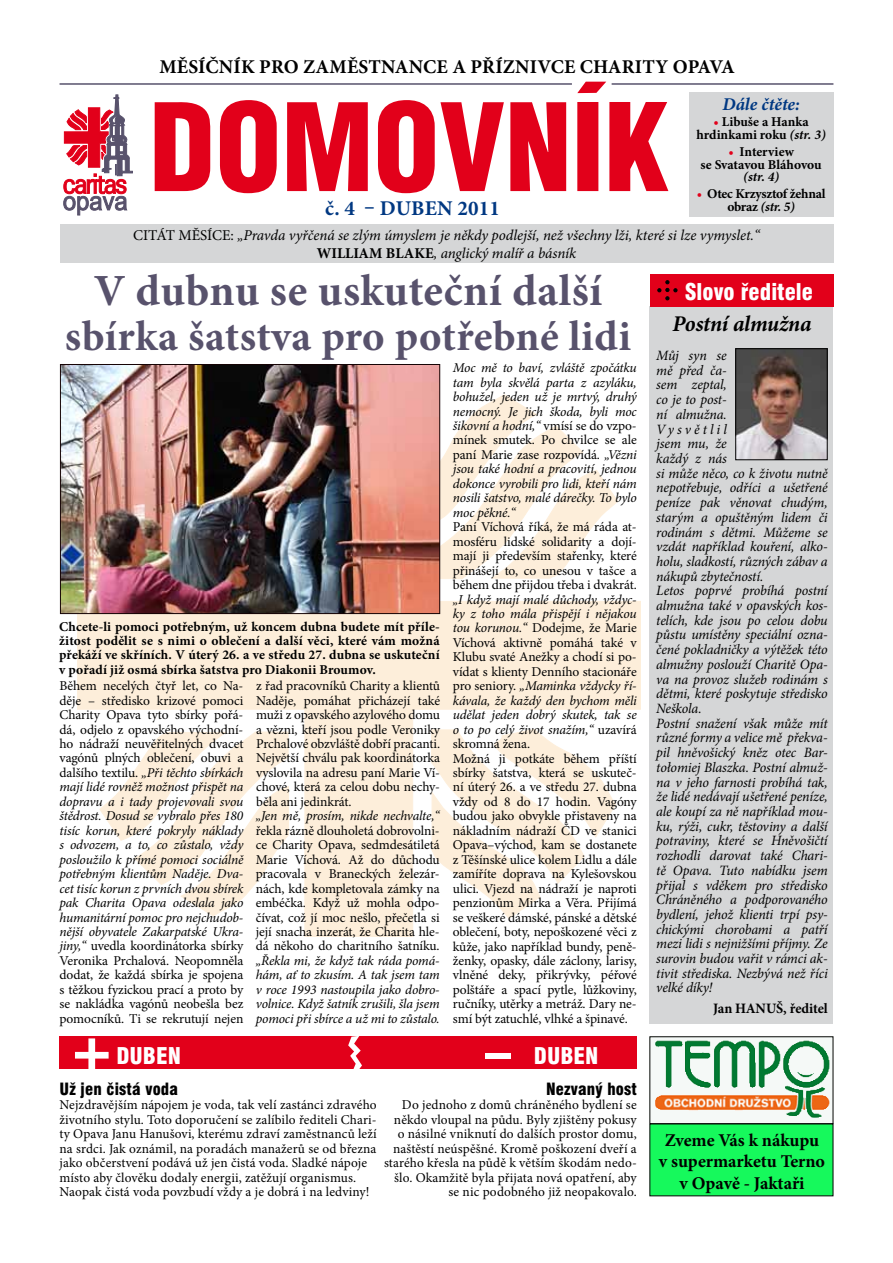
<style>
.page{position:relative;width:893px;height:1263px;background:#fff}
.page>*{position:absolute;margin:0;border:0;box-sizing:border-box;transform-origin:0 0}
.t1{font:700 72px "Friz Qua Itc TEE";color:#fff}
.t2{font:700 44.55px "Minion Pro";letter-spacing:.005em;color:#58526c}
.t3{font:700 42.75px "Minion Pro";letter-spacing:.01em;color:#58526c}
.t4{font:900 condensed 22.5px "Swiss 721 BTCE";color:#fff}
.t5{font:italic 700 22.5px "Minion Pro";letter-spacing:-.01em;color:#000}
.t6{font:700 21px "Minion Pro";letter-spacing:.01em;color:#003882}
.t7{font:700 19.5px "Minion Pro";letter-spacing:.01em;color:#000}
.t8{font:700 18px/21.6px "Minion Pro";letter-spacing:-.005em;color:#000;text-align:center}
.t9{font:italic 700 18px "Minion Pro";letter-spacing:.005em;color:#003882}
.t10{font:900 condensed 16.5px "Swiss 721 BTCE";letter-spacing:.01em;color:#000}
.t11{font:italic 15px/18px "Minion Pro";letter-spacing:-.005em;color:#000;text-align:center}
.t12{font:700 14.4px "Minion Pro";letter-spacing:-.005em;color:#000}
.t13{font:italic 14.25px/14.7px "Minion Pro";letter-spacing:-.01em;color:#000}
.t14{font:13.5px/14.4px "Minion Pro";color:#000;text-align:justify}
.t15{font:italic 13.5px/14.4px "Minion Pro";letter-spacing:-.015em;color:#000;text-align:justify}
.t16{font:700 13.5px/14.4px "Minion Pro";letter-spacing:.005em;color:#000;text-align:center}
.t17{font:italic 700 13.5px "Minion Pro";color:#000}
.s1{color:#e2001a}
.s2{font-style:italic}
.s3{font-style:normal}
.s4{font-weight:700;font-style:normal}
</style>
<div class="page">
<svg style="left:77px;top:374px;width:563px;height:563px"></svg>
<svg style="left:63px;top:94px;width:70px;height:121px"></svg>
<div style="left:650px;top:306px;width:183px;height:718px;background:#d5d6d7"></div>
<div style="left:649px;top:274px;width:184px;height:32px;background:#e2001a"></div>
<svg style="left:657px;top:280px;width:20px;height:20px"></svg>
<img style="left:737px;top:350px;width:89px;height:108px">
<div style="left:735px;top:348px;width:93px;height:112px;border:1px solid #000"></div>
<hr style="left:612px;top:83px;width:221px;height:2px;background:#58526c">
<hr style="left:60px;top:83px;width:512px;height:2px;background:#58526c">
<svg style="left:155px;top:82px;width:513px;height:111px;fill:#e2001a"></svg>
<div style="left:60px;top:225px;width:773px;height:38px;background:#d5d6d7"></div>
<div style="left:60px;top:1037px;width:577px;height:32px;background:#e2001a"></div>
<svg style="left:348px;top:1036px;width:14px;height:33px"></svg>
<div style="left:485px;top:1053px;width:25px;height:6px;background:#fff"></div>
<div style="left:689px;top:92px;width:144px;height:125px;background:#d5d6d7"></div>
<img style="left:62px;top:366px;width:376px;height:246px">
<div style="left:60px;top:364px;width:380px;height:250px;border:1px solid #160405"></div>
<div style="left:649px;top:1123px;width:184px;height:73px;background:#16f95c"></div>
<img style="left:655px;top:1040px;width:175px;height:78px">
<div style="left:649px;top:1036px;width:184px;height:88px;border:1px solid #040603"></div>
<h3 class="t7" style="left:159px;top:53px;width:237px">Měsíčník pro zaměstnanc</h3>
<h3 class="t7" style="left:437px;top:53px;width:275px">e a příznivce Charity Opava</h3>
<h3 class="t6" style="left:325px;top:194px;width:176px">č. 4 – DUBEN 2011</h3>
<h3 class="t9" style="left:722px;top:91px;width:79px">Dále čtěte:</h3>
<p class="t16" style="left:696px;top:115px;width:131px;line-height:12.8px"><span class="s1">•</span> Libuše a Hanka hrdinkami roku <span class="s2">(str. 3)</span></p>
<p class="t16" style="left:701px;top:145px;width:123px;line-height:12.8px"><span class="s1">•</span> Interview<br>se Svatavou Bláhovou</p>
<p class="t17" style="left:743px;top:167px;width:38px">(str. 4)</p>
<p class="t16" style="left:697px;top:187px;width:130px;line-height:12.8px"><span class="s1">•</span> Otec Krzysztof žehnal obraz <span class="s2">(str. 5)</span></p>
<p class="t11" style="left:133px;top:227px;width:628px"><span class="s3">CITÁT MĚSÍCE:</span> „Pravda vyřčená se zlým úmyslem je někdy podlejší, než všechny lži, které si lze vymyslet.“<br><span class="s4">WILLIAM BLAKE</span>, anglický malíř a básník</p>
<h2 class="t2" style="left:94px;top:259px;width:510px">V dubnu se uskuteční další</h2>
<h3 class="t3" style="left:65px;top:306px;width:567px">sbírka šatstva pro potřebné lidi</h3>
<p class="t16" style="left:59px;top:619px;width:382px;text-align:justify">Chcete-li pomoci potřebným, už koncem dubna budete mít příle&shy;žitost podělit se s nimi o oblečení a další věci, které vám možná překáží ve skříních. V úterý 26. a ve středu 27. dubna se uskuteční v pořadí již osmá sbírka šatstva pro Diakonii Broumov.</p>
<p class="t15" style="left:60px;top:679px;width:185px"><span class="s3">Během necelých čtyř let, co Na&shy;děje – středisko krizové pomoci Charity Opava tyto sbírky pořá&shy;dá, odjelo z opavského východní&shy;ho nádraží neuvěřitelných dvacet vagónů plných oblečení, obuvi a dalšího textilu.</span> „Při těchto sbírkách mají lidé rovněž možnost přispět na dopravu a i tady projevovali svou štědrost. Dosud se vybralo přes 180 tisíc korun, které pokryly náklady s odvozem, a to, co zůstalo, vždy posloužilo k přímé pomoci sociálně potřebným klientům Naděje. Dva&shy;cet tisíc korun z prvních dvou sbírek pak Charita Opava odeslala jako humanitární pomoc pro nejchudob&shy;nější obyvatele Zakarpatské Ukra&shy;jiny,“ <span class="s3">uvedla koordinátorka sbírky Veronika Prchalová. Neopomněla dodat, že každá sbírka je spojena s těžkou fyzickou prací a proto by se nakládka vagónů neobešla bez pomocníků. Ti se rekrutují nejen</span></p>
<p class="t14" style="left:256px;top:679px;width:185px">z řad pracovníků Charity a klientů Naděje, pomáhat přicházejí také muži z opavského azylového domu a vězni, kteří jsou podle Veroniky Prchalové obzvláště dobří pracanti.<br>Největší chválu pak koordinátorka vyslovila na adresu paní Marie Ví&shy;chové, která za celou dobu nechy&shy;běla ani jedinkrát.</p>
<p class="t15" style="left:256px;top:809px;width:185px">„Jen mě, prosím, nikde nechvalte,“</p>
<p class="t14" style="left:256px;top:823px;width:185px">řekla rázně dlouholetá dobrovolni&shy;ce Charity Opava, sedmdesátiletá Marie Víchová. Až do důchodu pracovala v Braneckých železár&shy;nách, kde kompletovala zámky na embéčka. Když už mohla odpo&shy;čívat, což jí moc nešlo, přečetla si její snacha inzerát, že Charita hle&shy;dá někoho do charitního šatníku.</p>
<p class="t15" style="left:256px;top:953px;width:185px">„Řekla mi, že když tak ráda pomá&shy;hám, ať to zkusím. A tak jsem tam v roce 1993 nastoupila jako dobro&shy;volnice. Když šatník zrušili, šla jsem pomoci při sbírce a už mi to zůstalo.</p>
<p class="t15" style="left:453px;top:361px;width:185px">Moc mě to baví, zvláště zpočátku tam byla skvělá parta z azyláku, bohužel, jeden už je mrtvý, druhý nemocný. Je jich škoda, byli moc šikovní a hodní,“ <span class="s3">vmísí se do vzpo&shy;mínek smutek. Po chvilce se ale paní Marie zase rozpovídá.</span> „Vězni jsou také hodní a pracovití, jednou dokonce vyrobili pro lidi, kteří nám nosili šatstvo, malé dárečky. To bylo moc pěkné.“</p>
<p class="t14" style="left:453px;top:520px;width:185px">Paní Víchová říká, že má ráda at&shy;mosféru lidské solidarity a dojí&shy;mají ji především stařenky, které přinášejí to, co unesou v tašce a během dne přijdou třeba i dvakrát.</p>
<p class="t14" style="left:453px;top:592px;width:185px;text-align:left"><span class="s2">„I když mají malé důchody, vždyc&shy;ky z toho mála přispějí i nějakou tou korunou.“</span> Dodejme, že Marie<br>Víchová aktivně pomáhá také v<br>Klubu svaté Anežky a chodí si po&shy;vídat s klienty Denního stacionáře pro seniory. <span class="s2">„Maminka vždycky ří&shy;kávala, že každý den bychom měli udělat jeden dobrý skutek, tak se o to po celý život snažím,“</span> uzavírá skromná žena.<br>Možná ji potkáte během příští sbírky šatstva, která se uskuteč&shy;ní úterý 26. a ve středu 27. dubna vždy od 8 do 17 hodin. Vagóny budou jako obvykle přistaveny na nákladním nádraží ČD ve stanici<br>Opava–východ, kam se dostanete z Těšínské ulice kolem Lidlu a dále zamíříte doprava na Kylešovskou ulici. Vjezd na nádraží je naproti penzionům Mirka a Věra. Přijímá se veškeré dámské, pánské a dětské oblečení, boty, nepoškozené věci z kůže, jako například bundy, peně&shy;ženky, opasky, dále záclony, larisy, vlněné deky, přikrývky, péřové polštáře a spací pytle, lůžkoviny, ručníky, utěrky a metráž. Dary ne&shy;smí být zatuchlé, vlhké a špinavé.</p>
<h1 class="t1" style="left:70px;top:1014px;width:45px">+</h1>
<h3 class="t4" style="left:116px;top:1041px;width:66px">DUBEN</h3>
<h3 class="t4" style="left:534px;top:1041px;width:66px">DUBEN</h3>
<p class="t10" style="left:60px;top:1078px;width:120px">Už jen čistá voda</p>
<p class="t14" style="left:60px;top:1098px;width:319px;text-align:left">Nejzdravějším nápojem je voda, tak velí zastánci zdravého životního stylu. Toto doporučení se zalíbilo řediteli Chari&shy;ty Opava Janu Hanušovi, kterému zdraví zaměstnanců leží na srdci. Jak oznámil, na poradách manažerů se od března jako občerstvení podává už jen čistá voda. Sladké nápoje místo aby člověku dodaly energii, zatěžují organismus.<br>Naopak čistá voda povzbudí vždy a je dobrá i na ledviny!</p>
<p class="t10" style="left:546px;top:1078px;width:92px">Nezvaný host</p>
<p class="t14" style="left:384px;top:1098px;width:254px;text-align:right">Do jednoho z domů chráněného bydlení se někdo vloupal na půdu. Byly zjištěny pokusy o násilné vniknutí do dalších prostor domu, naštěstí neúspěšné. Kromě poškození dveří a starého křesla na půdě k větším škodám nedo&shy;šlo. Okamžitě byla přijata nová opatření, aby se nic podobného již neopakovalo.</p>
<h3 class="t4" style="left:685px;top:276px;width:130px">Slovo ředitele</h3>
<h3 class="t5" style="left:672px;top:307px;width:141px">Postní almužna</h3>
<p class="t13" style="left:656px;top:348px;width:173px">Můj syn se<br>mě před ča-<br>sem zeptal,<br>co je to post-<br>ní almužna.<br>Vysvětlil<br>jsem mu, že<br>každý z nás<br>si může něco, co k životu nutně nepotřebuje, odříci a ušetřené peníze pak věnovat chudým, starým a opuštěným lidem či rodinám s dětmi. Můžeme se vzdát například kouření, alko&shy;holu, sladkostí, různých zábav a nákupů zbytečností.<br>Letos poprvé probíhá postní almužna také v opavských kos&shy;telích, kde jsou po celou dobu půstu umístěny speciální ozna&shy;čené pokladničky a výtěžek této almužny poslouží Charitě Opa&shy;va na provoz služeb rodinám s dětmi, které poskytuje středisko<br>Neškola.<br>Postní snažení však může mít různé formy a velice mě překva&shy;pil hněvošický kněz otec Bar&shy;tołomiej Blaszka. Postní almuž&shy;na v jeho farnosti probíhá tak, že lidé nedávají ušetřené peníze, ale koupí za ně například mou&shy;ku, rýži, cukr, těstoviny a další potraviny, které se Hněvošičtí rozhodli darovat také Chari&shy;tě Opava. Tuto nabídku jsem přijal s vděkem pro středisko<br>Chráněného a podporovaného bydlení, jehož klienti trpí psy&shy;chickými chorobami a patří mezi lidi s nejnižšími příjmy. Ze surovin budou vařit v rámci ak&shy;tivit střediska. Nezbývá než říci velké díky!</p>
<p class="t12" style="left:713px;top:998px;width:116px">Jan HANUŠ, ředitel</p>
<h3 class="t8" style="left:659px;top:1129px;width:168px">Zveme Vás k nákupu v supermarketu Terno v Opavě - Jaktaři</h3>
</div>
